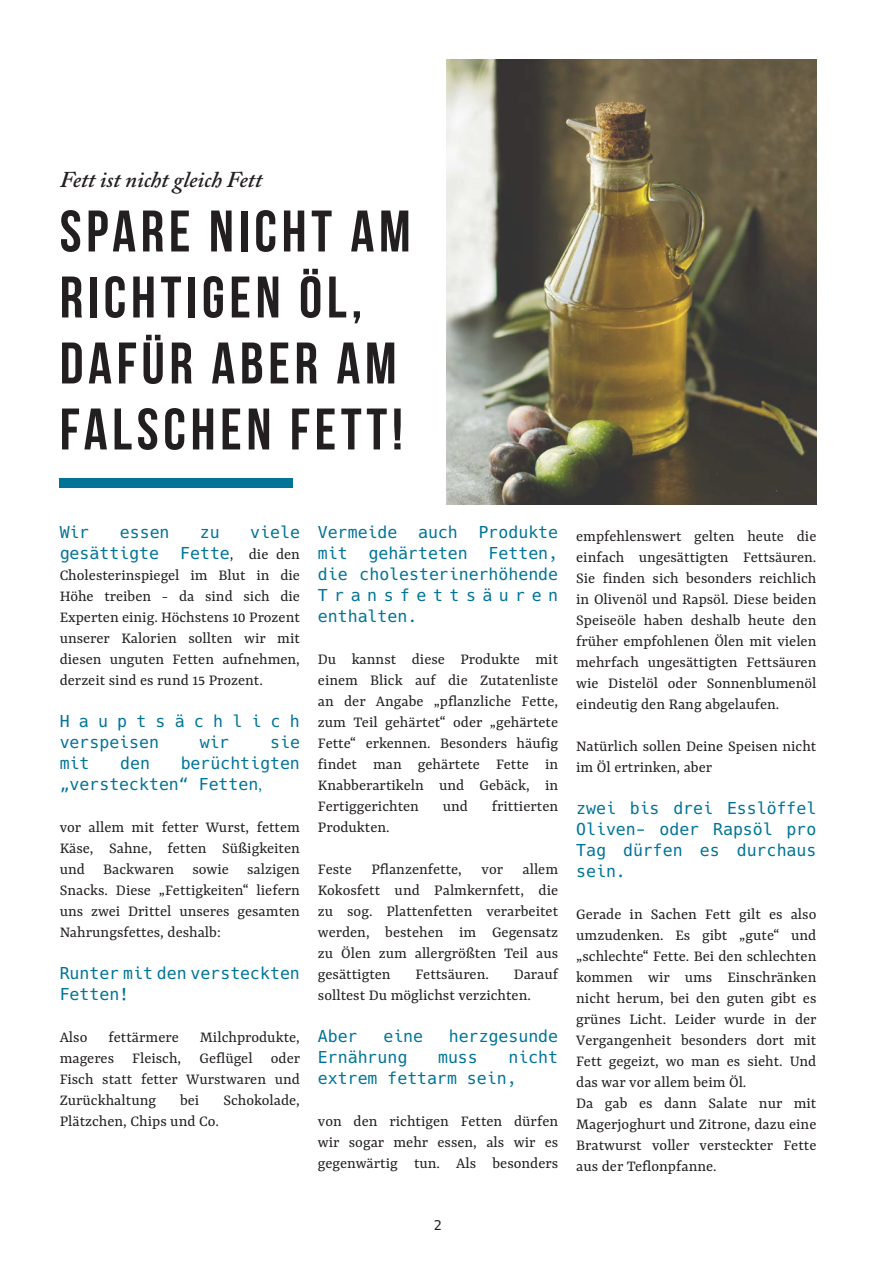
<style>
.page{position:relative;width:893px;height:1263px;background:#fff}
.page>*{position:absolute;margin:0;border:0;box-sizing:border-box;transform-origin:0 0}
.Überschrift{font:58.5px/66px "Bebas Neue";letter-spacing:.08em;color:#231f20}
.Dachzeile{font:italic 600 22.5px "Adobe Caslon Pro";color:#231f20}
.Textkörper{font:16.5px/21px "Yrsa";color:#231f20;text-align:justify}
.Textkörper-2{font:16.5px/21px "Hack";color:#007497}
.Textkörper-3{font:16.5px/21px "Hack";letter-spacing:.56em;color:#007497}
.t1{font:13.5px "Hack";color:#231f20}
.s1{font-family:"Hack";color:#007497}
.s2{font-family:"Yrsa"}
</style>
<div class="page">
<img style="left:446px;top:60px;width:370px;height:444px">
<div style="left:60px;top:478px;width:233px;height:10px;background:#007497"></div>
<p class="Dachzeile" style="left:60px;top:166px;width:204px">Fett ist nicht gleich Fett</p>
<p class="Überschrift" style="left:60px;top:198px;width:352px">SPARE NICHT AM<br>RICHTIGEN ÖL,<br>DAFÜR ABER AM<br>FALSCHEN FETT!</p>
<p class="Textkörper-2" style="left:60px;top:521px;width:31px">Wir</p>
<p class="Textkörper-2" style="left:120px;top:521px;width:51px">essen</p>
<p class="Textkörper-2" style="left:200px;top:521px;width:21px">zu</p>
<p class="Textkörper-2" style="left:250px;top:521px;width:51px">viele</p>
<p class="Textkörper-2" style="left:60px;top:542px;width:101px">gesättigte</p>
<p class="Textkörper" style="left:60px;top:544px;width:242px;text-indent:121px"><span class="s1">Fette</span>, die den Cholesterinspiegel im Blut in die Höhe treiben - da sind sich die Experten einig. Höchstens 10 Prozent unserer Kalorien sollten wir mit diesen unguten Fetten aufnehmen, derzeit sind es rund 15 Prozent.</p>
<p class="Textkörper-3" style="left:60px;top:710px;width:242px">Hauptsächlich verspeisen</p>
<p class="Textkörper-2" style="left:200px;top:731px;width:31px">wir</p>
<p class="Textkörper-2" style="left:270px;top:731px;width:31px">sie</p>
<p class="Textkörper-2" style="left:60px;top:752px;width:242px;text-indent:121px">berüchtigten „versteckten“ Fetten<span class="s2">,</span></p>
<p class="Textkörper" style="left:60px;top:817px;width:242px">vor allem mit fetter Wurst, fettem Käse, Sahne, fetten Süßigkeiten und Backwaren sowie salzigen Snacks. Diese „Fettigkeiten“ liefern uns zwei Drittel unseres gesamten Nahrungsfettes, deshalb:</p>
<p class="Textkörper-2" style="left:60px;top:962px;width:242px">Runter mit den versteckten<br>Fetten!</p>
<p class="Textkörper" style="left:60px;top:1027px;width:29px">Also</p>
<p class="Textkörper" style="left:108px;top:1027px;width:72px">fettärmere</p>
<p class="Textkörper-2" style="left:60px;top:752px;width:31px">mit</p>
<p class="Textkörper-2" style="left:120px;top:752px;width:31px">den</p>
<p class="Textkörper" style="left:60px;top:1027px;width:242px;text-indent:140px">Milchprodukte, mageres Fleisch, Geflügel oder Fisch statt fetter Wurstwaren und Zurückhaltung</p>
<p class="Textkörper" style="left:180px;top:1090px;width:21px">bei</p>
<p class="Textkörper" style="left:223px;top:1090px;width:78px">Schokolade,</p>
<p class="Textkörper" style="left:60px;top:1111px;width:161px">Plätzchen, Chips und Co.</p>
<p class="Textkörper-2" style="left:318px;top:521px;width:81px">Vermeide</p>
<p class="Textkörper-2" style="left:418px;top:521px;width:41px">auch</p>
<p class="Textkörper-2" style="left:479px;top:521px;width:81px">Produkte</p>
<p class="Textkörper-2" style="left:318px;top:542px;width:31px">mit</p>
<p class="Textkörper-2" style="left:368px;top:542px;width:101px">gehärteten</p>
<p class="Textkörper-2" style="left:318px;top:542px;width:242px;text-align:justify;text-indent:171px">Fetten, die cholesterinerhöhende Transfettsäuren enthalten.</p>
<p class="Textkörper" style="left:318px;top:649px;width:242px">Du kannst diese Produkte mit einem Blick auf die Zutatenliste an der Angabe „pflanzliche Fette, zum Teil gehärtet“ oder „gehärtete Fette“ erkennen. Besonders häufig findet man gehärtete Fette in Knabberartikeln und Gebäck, in Fertiggerichten</p>
<p class="Textkörper" style="left:443px;top:796px;width:27px">und</p>
<p class="Textkörper" style="left:492px;top:796px;width:68px">frittierten</p>
<p class="Textkörper" style="left:318px;top:817px;width:73px">Produkten.</p>
<p class="Textkörper" style="left:318px;top:859px;width:242px">Feste Pflanzenfette, vor allem Kokosfett und Palmkernfett, die zu sog. Plattenfetten verarbeitet werden, bestehen im Gegensatz zu Ölen zum allergrößten Teil aus gesättigten</p>
<p class="Textkörper" style="left:318px;top:964px;width:242px;text-indent:196px">Darauf solltest Du möglichst verzichten.</p>
<p class="Textkörper-2" style="left:318px;top:1025px;width:41px">Aber</p>
<p class="Textkörper-2" style="left:383px;top:1025px;width:41px">eine</p>
<p class="Textkörper-2" style="left:449px;top:1025px;width:111px">herzgesunde</p>
<p class="Textkörper-2" style="left:318px;top:1046px;width:91px">Ernährung</p>
<p class="Textkörper-2" style="left:438px;top:1046px;width:41px">muss</p>
<p class="Textkörper" style="left:415px;top:964px;width:75px">Fettsäuren.</p>
<p class="Textkörper-2" style="left:318px;top:1046px;width:242px;text-indent:191px">nicht extrem fettarm sein,</p>
<p class="Textkörper" style="left:318px;top:1111px;width:242px">von den richtigen Fetten dürfen wir sogar mehr essen, als wir es gegenwärtig tun. Als besonders</p>
<p class="Textkörper" style="left:576px;top:526px;width:242px">empfehlenswert gelten heute die einfach ungesättigten Fettsäuren.<br>Sie finden sich besonders reichlich in Olivenöl und Rapsöl. Diese beiden Speiseöle haben deshalb heute den früher empfohlenen Ölen mit vielen mehrfach ungesättigten Fettsäuren wie Distelöl oder Sonnenblumenöl eindeutig den Rang abgelaufen.</p>
<p class="Textkörper" style="left:576px;top:736px;width:242px">Natürlich sollen Deine Speisen nicht im Öl ertrinken, aber</p>
<p class="Textkörper-2" style="left:576px;top:797px;width:242px;text-align:justify">zwei bis drei Esslöffel Oliven- oder Rapsöl pro Tag dürfen es durchaus sein.</p>
<p class="Textkörper" style="left:576px;top:904px;width:242px">Gerade in Sachen Fett gilt es also umzudenken. Es gibt „gute“ und „schlechte“ Fette. Bei den schlechten kommen wir ums Einschränken nicht herum, bei den guten gibt es grünes Licht. Leider wurde in der Vergangenheit besonders dort mit Fett gegeizt, wo man es sieht. Und das war vor allem beim Öl.</p>
<p class="Textkörper" style="left:576px;top:1093px;width:242px">Da gab es dann Salate nur mit Magerjoghurt und Zitrone, dazu eine Bratwurst voller versteckter Fette aus der Teflonpfanne.</p>
<p class="t1" style="left:434px;top:1216px;width:10px">2</p>
</div>
